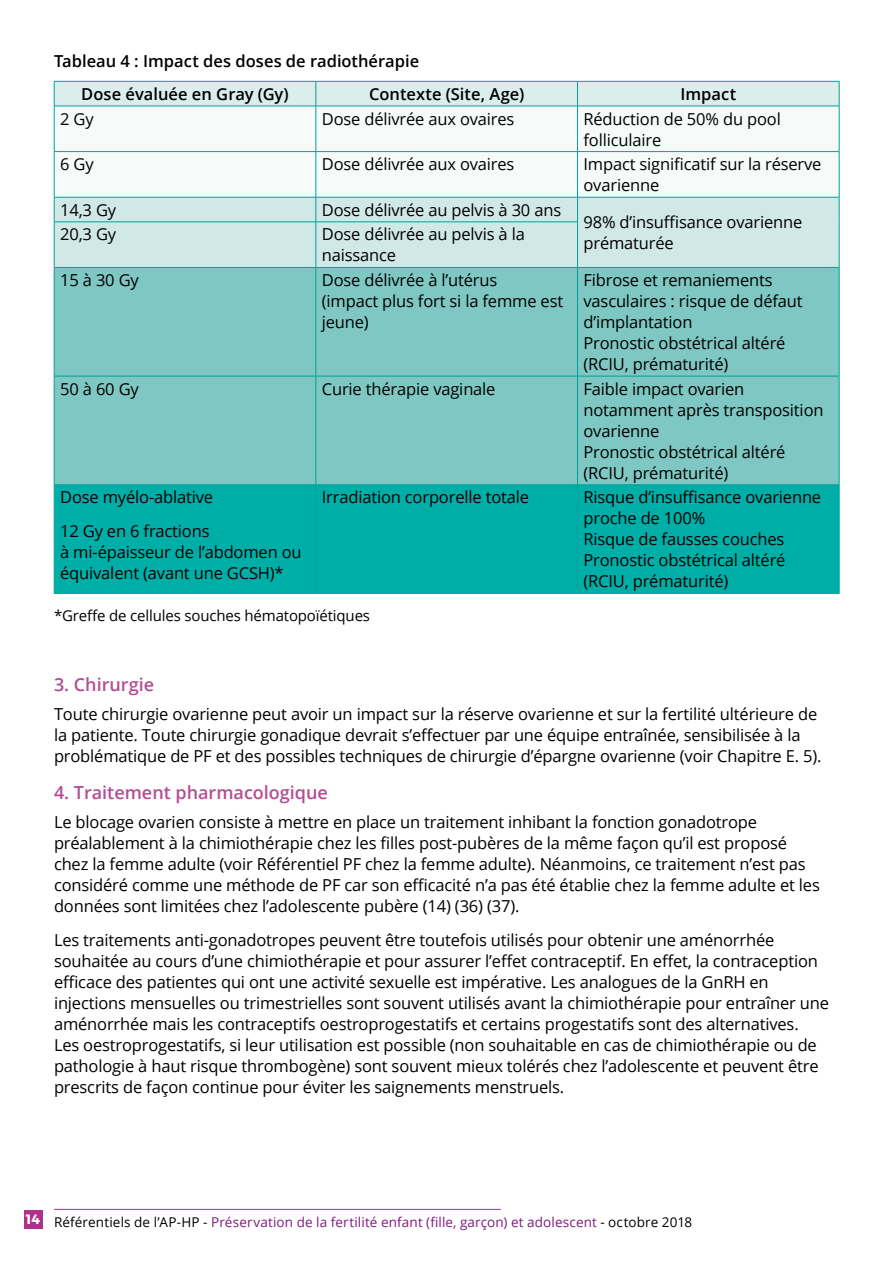
<style>
.page{position:relative;width:893px;height:1263px;background:#fff}
.page>*{position:absolute;margin:0;border:0;box-sizing:border-box;transform-origin:0 0}
.Ss-Titre_1__M{font:600 18px "Open Sans";color:#b54c93}
.Texte_courant_intéri{font:16.5px/21px "Open Sans";letter-spacing:-.01em;color:#000}
.Texte_courant_intéri-2{font:600 16.5px "Open Sans";color:#000}
.Texte_courant_intéri-3{font:15px "Open Sans";letter-spacing:-.01em;color:#000}
.t1{font:13.5px "Open Sans";letter-spacing:.01em;color:#81197f}
.s1{color:#000}
</style>
<div class="page">
<div style="left:24px;top:1210px;width:18px;height:18px;background:#ae3388"></div>
<hr style="left:54px;top:1209px;width:447px;height:1px;background:#ae3388">
<div style="left:55px;top:107px;width:784px;height:90px;background:#f6fbfa"></div>
<div style="left:55px;top:198px;width:784px;height:69px;background:#d0e9e6"></div>
<div style="left:55px;top:268px;width:784px;height:216px;background:#7ec7c2"></div>
<div style="left:55px;top:485px;width:784px;height:108px;background:#00aea8"></div>
<svg style="left:54px;top:81px;width:786px;height:25px;background:#cee9e6"></svg>
<hr style="left:54px;top:106px;width:262px;height:1px;background:#00a19a">
<hr style="left:54px;top:106px;width:1px;height:45px;background:#00a19a">
<hr style="left:316px;top:106px;width:261px;height:1px;background:#00a19a">
<hr style="left:316px;top:106px;width:1px;height:45px;background:#00a19a">
<hr style="left:577px;top:106px;width:262px;height:1px;background:#00a19a">
<hr style="left:577px;top:106px;width:1px;height:45px;background:#00a19a">
<hr style="left:839px;top:106px;width:1px;height:45px;background:#00a19a">
<hr style="left:54px;top:151px;width:262px;height:1px;background:#00a19a">
<hr style="left:54px;top:152px;width:1px;height:45px;background:#00a19a">
<hr style="left:316px;top:151px;width:261px;height:1px;background:#00a19a">
<hr style="left:316px;top:152px;width:1px;height:45px;background:#00a19a">
<hr style="left:577px;top:151px;width:262px;height:1px;background:#00a19a">
<hr style="left:577px;top:152px;width:1px;height:45px;background:#00a19a">
<hr style="left:839px;top:152px;width:1px;height:45px;background:#00a19a">
<hr style="left:54px;top:197px;width:262px;height:1px;background:#00a19a">
<svg style="left:54px;top:197px;width:1px;height:25px"></svg>
<hr style="left:316px;top:197px;width:261px;height:1px;background:#00a19a">
<svg style="left:316px;top:197px;width:1px;height:25px"></svg>
<hr style="left:577px;top:197px;width:262px;height:1px;background:#00a19a">
<svg style="left:577px;top:197px;width:1px;height:25px"></svg>
<svg style="left:839px;top:197px;width:1px;height:25px"></svg>
<hr style="left:54px;top:222px;width:262px;height:1px;background:#00a19a">
<hr style="left:54px;top:222px;width:1px;height:45px;background:#00a19a">
<hr style="left:316px;top:222px;width:262px;height:1px;background:#00a19a">
<hr style="left:316px;top:222px;width:1px;height:45px;background:#00a19a">
<hr style="left:577px;top:222px;width:1px;height:45px;background:#00a19a">
<hr style="left:839px;top:222px;width:1px;height:45px;background:#00a19a">
<hr style="left:54px;top:267px;width:262px;height:1px;background:#00a19a">
<hr style="left:54px;top:268px;width:1px;height:108px;background:#00a19a">
<hr style="left:316px;top:267px;width:261px;height:1px;background:#00a19a">
<hr style="left:316px;top:268px;width:1px;height:108px;background:#00a19a">
<hr style="left:577px;top:267px;width:262px;height:1px;background:#00a19a">
<hr style="left:577px;top:268px;width:1px;height:108px;background:#00a19a">
<hr style="left:839px;top:268px;width:1px;height:108px;background:#00a19a">
<hr style="left:54px;top:376px;width:262px;height:1px;background:#00a19a">
<hr style="left:54px;top:376px;width:1px;height:109px;background:#00a19a">
<hr style="left:316px;top:376px;width:261px;height:1px;background:#00a19a">
<hr style="left:316px;top:376px;width:1px;height:109px;background:#00a19a">
<hr style="left:577px;top:376px;width:262px;height:1px;background:#00a19a">
<hr style="left:577px;top:376px;width:1px;height:109px;background:#00a19a">
<hr style="left:839px;top:376px;width:1px;height:109px;background:#00a19a">
<hr style="left:54px;top:484px;width:262px;height:1px;background:#00a19a">
<hr style="left:54px;top:485px;width:1px;height:108px;background:#00a19a">
<hr style="left:316px;top:484px;width:261px;height:1px;background:#00a19a">
<hr style="left:316px;top:485px;width:1px;height:108px;background:#00a19a">
<hr style="left:577px;top:484px;width:262px;height:1px;background:#00a19a">
<hr style="left:577px;top:485px;width:1px;height:108px;background:#00a19a">
<hr style="left:839px;top:485px;width:1px;height:108px;background:#00a19a">
<hr style="left:54px;top:593px;width:262px;height:1px;background:#00a19a">
<hr style="left:316px;top:593px;width:261px;height:1px;background:#00a19a">
<hr style="left:577px;top:593px;width:262px;height:1px;background:#00a19a">
<p class="Texte_courant_intéri-2" style="left:54px;top:49px;width:367px">Tableau 4 : Impact des doses de radiothérapie</p>
<p class="Texte_courant_intéri-2" style="left:81px;top:83px;width:209px">Dose évaluée en Gray (Gy)</p>
<p class="Texte_courant_intéri-2" style="left:369px;top:83px;width:157px">Contexte (Site, Age)</p>
<p class="Texte_courant_intéri-2" style="left:680px;top:83px;width:57px">Impact</p>
<p class="Texte_courant_intéri" style="left:60px;top:108px;width:35px">2 Gy</p>
<p class="Texte_courant_intéri" style="left:322px;top:108px;width:194px">Dose délivrée aux ovaires</p>
<p class="Texte_courant_intéri" style="left:583px;top:108px;width:199px">Réduction de 50% du pool folliculaire</p>
<p class="Texte_courant_intéri" style="left:60px;top:153px;width:35px">6 Gy</p>
<p class="Texte_courant_intéri" style="left:322px;top:153px;width:194px">Dose délivrée aux ovaires</p>
<p class="Texte_courant_intéri" style="left:583px;top:153px;width:240px">Impact significatif sur la réserve ovarienne</p>
<p class="Texte_courant_intéri" style="left:60px;top:199px;width:57px">14,3 Gy</p>
<p class="Texte_courant_intéri" style="left:322px;top:199px;width:241px">Dose délivrée au pelvis à 30 ans</p>
<p class="Texte_courant_intéri" style="left:583px;top:211px;width:220px">98% d’insuffisance ovarienne prématurée</p>
<p class="Texte_courant_intéri" style="left:60px;top:224px;width:57px">20,3 Gy</p>
<p class="Texte_courant_intéri" style="left:322px;top:224px;width:205px">Dose délivrée au pelvis à la naissance</p>
<p class="Texte_courant_intéri" style="left:60px;top:269px;width:80px">15 à 30 Gy</p>
<p class="Texte_courant_intéri" style="left:322px;top:269px;width:243px">Dose délivrée à l’utérus<br>(impact plus fort si la femme est jeune)</p>
<p class="Texte_courant_intéri" style="left:583px;top:269px;width:221px">Fibrose et remaniements vasculaires : risque de défaut d’implantation<br>Pronostic obstétrical altéré (RCIU, prématurité)</p>
<p class="Texte_courant_intéri" style="left:60px;top:378px;width:80px">50 à 60 Gy</p>
<p class="Texte_courant_intéri" style="left:322px;top:378px;width:175px">Curie thérapie vaginale</p>
<p class="Texte_courant_intéri" style="left:583px;top:378px;width:242px">Faible impact ovarien notamment après transposition ovarienne<br>Pronostic obstétrical altéré (RCIU, prématurité)</p>
<p class="Texte_courant_intéri" style="left:60px;top:486px;width:154px">Dose myélo-ablative</p>
<p class="Texte_courant_intéri" style="left:60px;top:520px;width:243px">12 Gy en 6 fractions<br>à mi-épaisseur de l’abdomen ou équivalent (avant une GCSH)*</p>
<p class="Texte_courant_intéri" style="left:322px;top:486px;width:209px">Irradiation corporelle totale</p>
<p class="Texte_courant_intéri" style="left:583px;top:486px;width:239px">Risque d’insuffisance ovarienne proche de 100%<br>Risque de fausses couches<br>Pronostic obstétrical altéré (RCIU, prématurité)</p>
<p class="Texte_courant_intéri-3" style="left:54px;top:606px;width:318px">*Greffe de cellules souches hématopoïétiques</p>
<p class="Ss-Titre_1__M" style="left:54px;top:672px;width:102px">3. Chirurgie</p>
<p class="Texte_courant_intéri" style="left:54px;top:703px;width:769px">Toute chirurgie ovarienne peut avoir un impact sur la réserve ovarienne et sur la fertilité ultérieure de la patiente. Toute chirurgie gonadique devrait s’effectuer par une équipe entraînée, sensibilisée à la problématique de PF et des possibles techniques de chirurgie d’épargne ovarienne (voir Chapitre E. 5).</p>
<p class="Ss-Titre_1__M" style="left:54px;top:780px;width:275px">4. Traitement pharmacologique</p>
<p class="Texte_courant_intéri" style="left:54px;top:811px;width:767px">Le blocage ovarien consiste à mettre en place un traitement inhibant la fonction gonadotrope préalablement à la chimiothérapie chez les filles post-pubères de la même façon qu’il est proposé chez la femme adulte (voir Référentiel PF chez la femme adulte). Néanmoins, ce traitement n’est pas considéré comme une méthode de PF car son efficacité n’a pas été établie chez la femme adulte et les données sont limitées chez l’adolescente pubère (14) (36) (37).</p>
<p class="Texte_courant_intéri" style="left:54px;top:929px;width:777px">Les traitements anti-gonadotropes peuvent être toutefois utilisés pour obtenir une aménorrhée souhaitée au cours d’une chimiothérapie et pour assurer l’effet contraceptif. En effet, la contraception efficace des patientes qui ont une activité sexuelle est impérative. Les analogues de la GnRH en injections mensuelles ou trimestrielles sont souvent utilisés avant la chimiothérapie pour entraîner une aménorrhée mais les contraceptifs oestroprogestatifs et certains progestatifs sont des alternatives.<br>Les oestroprogestatifs, si leur utilisation est possible (non souhaitable en cas de chimiothérapie ou de pathologie à haut risque thrombogène) sont souvent mieux tolérés chez l’adolescente et peuvent être prescrits de façon continue pour éviter les saignements menstruels.</p>
<p class="t1" style="left:26px;top:1212px;width:668px"><sup>14</sup> <span class="s1">Référentiels de l’AP-HP -</span> Préservation de la fertilité enfant (fille, garçon) et adolescent <span class="s1">- octobre 2018</span></p>
</div>
